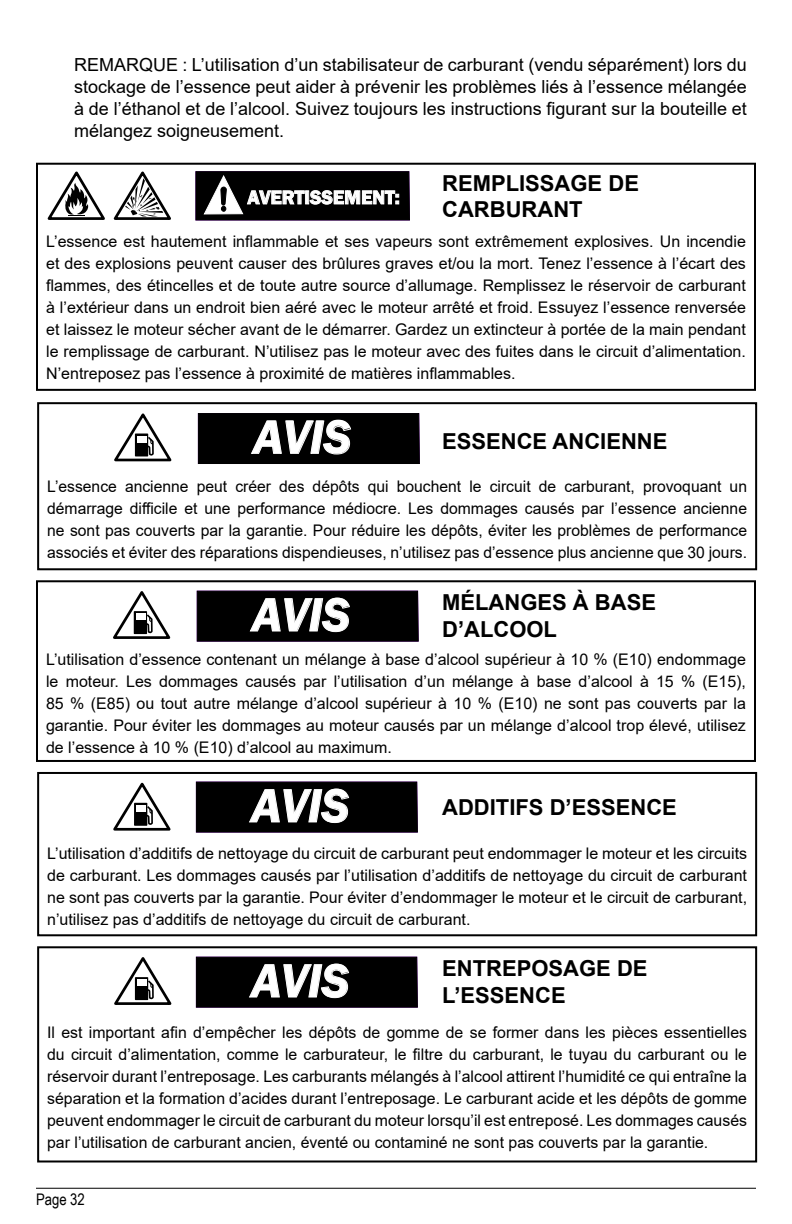
<style>
.page{position:relative;width:792px;height:1224px;background:#fff}
.page>*{position:absolute;margin:0;border:0;box-sizing:border-box;transform-origin:0 0}
.t1{font:italic 600 48.4px "Franklin Gothic";color:#fff}
.t2{font:700 22px/26.4px "Arial";color:#000}
.t3{font:600 19.8px "Franklin Gothic";color:#fff}
.t4{font:18px/22px "Arial";color:#000;text-align:justify}
.t5{font:16px/22px "Arial";color:#000;text-align:justify}
.t6{font:16px "Arial Narrow";color:#000}
</style>
<div class="page">
<hr style="left:36px;top:1188px;width:720px;height:1px;background:#000">
<div style="left:37px;top:946px;width:720px;height:216px;border:2px solid #000"></div>
<svg style="left:114px;top:957px;width:58px;height:48px"></svg>
<div style="left:196px;top:957px;width:222px;height:51px;background:#000"></div>
<div style="left:37px;top:772px;width:720px;height:164px;border:2px solid #000"></div>
<svg style="left:113px;top:783px;width:58px;height:48px"></svg>
<div style="left:196px;top:782px;width:222px;height:51px;background:#000"></div>
<div style="left:36px;top:580px;width:720px;height:182px;border:2px solid #000"></div>
<svg style="left:113px;top:591px;width:57px;height:48px"></svg>
<div style="left:197px;top:591px;width:222px;height:51px;background:#000"></div>
<div style="left:36px;top:163px;width:720px;height:228px;border:2px solid #000"></div>
<svg style="left:114px;top:171px;width:57px;height:49px"></svg>
<svg style="left:48px;top:171px;width:57px;height:49px"></svg>
<svg style="left:195px;top:171px;width:215px;height:49px;background:#111011"></svg>
<div style="left:37px;top:402px;width:720px;height:168px;border:2px solid #000"></div>
<div style="left:198px;top:413px;width:222px;height:51px;background:#000"></div>
<svg style="left:114px;top:413px;width:58px;height:48px"></svg>
<p class="t4" style="left:74px;top:54px;width:674px">REMARQUE : L’utilisation d’un stabilisateur de carburant (vendu séparément) lors du stockage de l’essence peut aider à prévenir les problèmes liés à l’essence mélangée à de l’éthanol et de l’alcool. Suivez toujours les instructions figurant sur la bouteille et mélangez soigneusement.</p>
<p class="t3" style="left:248px;top:185px;width:154px">AVERTISSEMENT:</p>
<h2 class="t2" style="left:442px;top:170px;width:198px">REMPLISSAGE DE<br>CARBURANT</h2>
<p class="t5" style="left:46px;top:230px;width:701px">L’essence est hautement inflammable et ses vapeurs sont extrêmement explosives. Un incendie et des explosions peuvent causer des brûlures graves et/ou la mort. Tenez l’essence à l’écart des flammes, des étincelles et de toute autre source d’allumage. Remplissez le réservoir de carburant à l’extérieur dans un endroit bien aéré avec le moteur arrêté et froid. Essuyez l’essence renversée et laissez le moteur sécher avant de le démarrer. Gardez un extincteur à portée de la main pendant le remplissage de carburant. N’utilisez pas le moteur avec des fuites dans le circuit d’alimentation.<br>N’entreposez pas l’essence à proximité de matières inflammables.</p>
<h1 class="t1" style="left:253px;top:406px;width:100px">AVIS</h1>
<h2 class="t2" style="left:442px;top:428px;width:227px">ESSENCE ANCIENNE</h2>
<p class="t5" style="left:47px;top:475px;width:701px">L’essence ancienne peut créer des dépôts qui bouchent le circuit de carburant, provoquant un démarrage difficile et une performance médiocre. Les dommages causés par l’essence ancienne ne sont pas couverts par la garantie. Pour réduire les dépôts, éviter les problèmes de performance associés et éviter des réparations dispendieuses, n’utilisez pas d’essence plus ancienne que 30 jours.</p>
<h1 class="t1" style="left:252px;top:584px;width:100px">AVIS</h1>
<h2 class="t2" style="left:442px;top:590px;width:215px">MÉLANGES À BASE</h2>
<h2 class="t2" style="left:442px;top:616px;width:116px">D’ALCOOL</h2>
<p class="t5" style="left:46px;top:648px;width:702px">L’utilisation d’essence contenant un mélange à base d’alcool supérieur à 10 % (E10) endommage le moteur. Les dommages causés par l’utilisation d’un mélange à base d’alcool à 15 % (E15), 85 % (E85) ou tout autre mélange d’alcool supérieur à 10 % (E10) ne sont pas couverts par la garantie. Pour éviter les dommages au moteur causés par un mélange d’alcool trop élevé, utilisez de l’essence à 10 % (E10) d’alcool au maximum.</p>
<h1 class="t1" style="left:251px;top:775px;width:100px">AVIS</h1>
<h2 class="t2" style="left:442px;top:794px;width:236px">ADDITIFS D’ESSENCE</h2>
<p class="t5" style="left:47px;top:842px;width:702px">L’utilisation d’additifs de nettoyage du circuit de carburant peut endommager le moteur et les circuits de carburant. Les dommages causés par l’utilisation d’additifs de nettoyage du circuit de carburant ne sont pas couverts par la garantie. Pour éviter d’endommager le moteur et le circuit de carburant, n’utilisez pas d’additifs de nettoyage du circuit de carburant.</p>
<h1 class="t1" style="left:251px;top:950px;width:100px">AVIS</h1>
<h2 class="t2" style="left:442px;top:956px;width:207px">ENTREPOSAGE DE</h2>
<h2 class="t2" style="left:442px;top:982px;width:125px">L’ESSENCE</h2>
<p class="t5" style="left:47px;top:1021px;width:701px">Il est important afin d’empêcher les dépôts de gomme de se former dans les pièces essentielles du circuit d’alimentation, comme le carburateur, le filtre du carburant, le tuyau du carburant ou le réservoir durant l’entreposage. Les carburants mélangés à l’alcool attirent l’humidité ce qui entraîne la séparation et la formation d’acides durant l’entreposage. Le carburant acide et les dépôts de gomme peuvent endommager le circuit de carburant du moteur lorsqu’il est entreposé. Les dommages causés par l’utilisation de carburant ancien, éventé ou contaminé ne sont pas couverts par la garantie.</p>
<p class="t6" style="left:36px;top:1187px;width:50px">Page 32</p>
</div>
